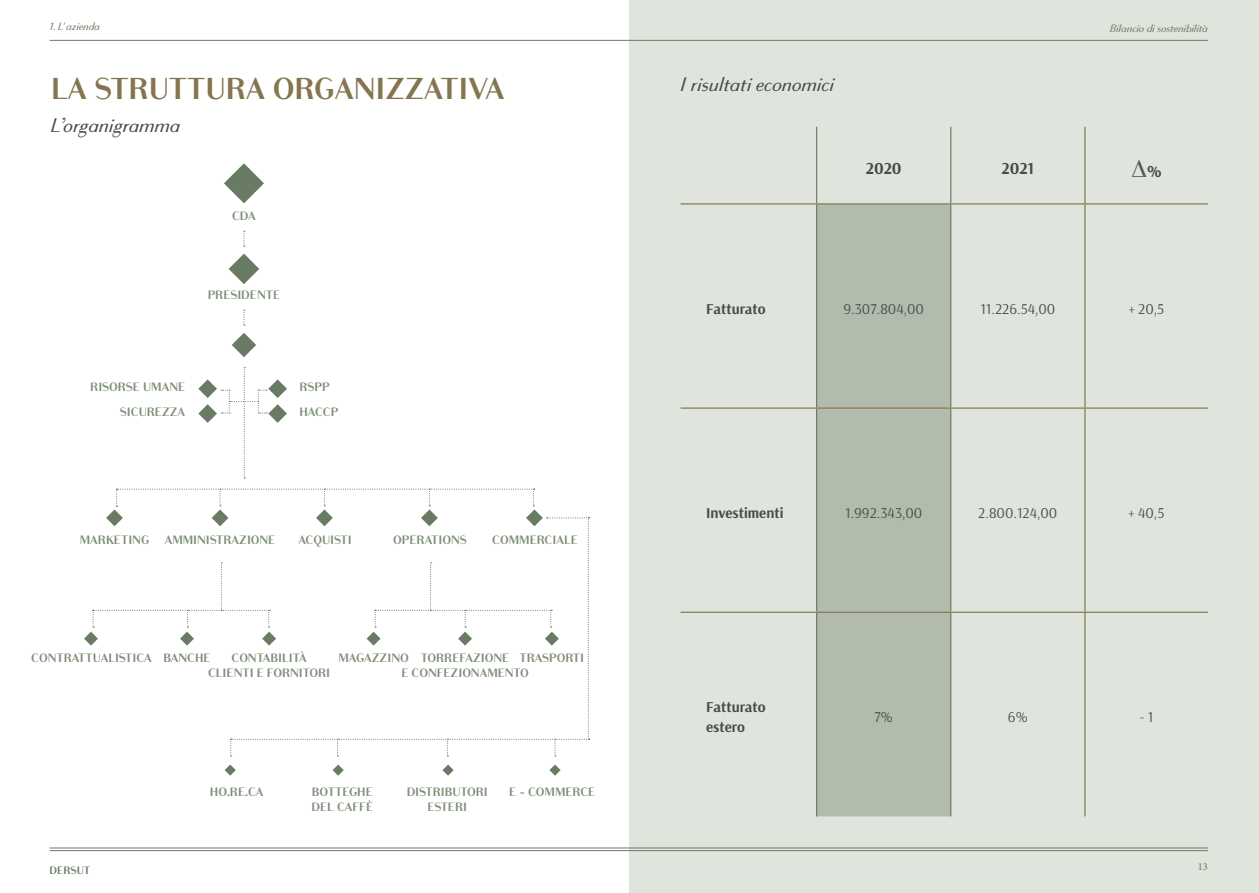
<style>
.page{position:relative;width:1259px;height:893px;background:#fff}
.page>*{position:absolute;margin:0;border:0;box-sizing:border-box;transform-origin:0 0}
.t1{font:700 30px "Bodoni Sans Text";color:#85754f}
.t2{font:25.2px "Bodoni Svty Two ITCTT";color:#575756}
.t3{font:italic 19.5px "Bodoni Sans Text";color:#4a4a49}
.t4{font:700 16.8px "Arsenal";color:#4a4a49}
.t5{font:15px "Arsenal";color:#4a4a49}
.t6{font:700 15px/19.5px "Arsenal";color:#4a4a49}
.t7{font:700 12px/15px "Bodoni Sans Text";color:#7e8e79;text-align:center}
.t8{font:italic 10.65px "Bodoni Sans Text";color:#6a7b64}
.t9{font:700 10.65px "Bodoni Sans Text";color:#6a7b64}
.t10{font:10.65px "Minion Pro";color:#6a7b64}
.t11{font:italic 10.5px "Bodoni Sans Text";color:#6a7b64}
.s1{font-family:"Arsenal";font-weight:700;font-size:16.8px;color:#4a4a49}
</style>
<div class="page">
<div style="left:629px;top:0;width:630px;height:893px;background:#dfe4dd"></div>
<hr style="left:50px;top:40px;width:1158px;height:1px;background:#6a7b64">
<hr style="left:50px;top:848px;width:1158px;height:1px;background:#6a7b64">
<hr style="left:50px;top:850px;width:1158px;height:1px;background:#6a7b64">
<svg style="left:224px;top:163px;width:40px;height:40px"></svg>
<svg style="left:229px;top:254px;width:30px;height:30px"></svg>
<svg style="left:232px;top:333px;width:24px;height:24px"></svg>
<svg style="left:549px;top:764px;width:11px;height:12px"></svg>
<svg style="left:442px;top:764px;width:11px;height:12px"></svg>
<svg style="left:332px;top:764px;width:12px;height:12px"></svg>
<svg style="left:225px;top:764px;width:11px;height:12px"></svg>
<svg style="left:243px;top:231px;width:2px;height:16px"></svg>
<svg style="left:243px;top:310px;width:2px;height:16px"></svg>
<svg style="left:198px;top:367px;width:89px;height:112px"></svg>
<div style="left:817px;top:205px;width:133px;height:611px;background:#b1bcad"></div>
<svg style="left:951px;top:205px;width:257px;height:611px"></svg>
<hr style="left:816px;top:127px;width:1px;height:76px;background:#6a7b64">
<hr style="left:950px;top:127px;width:1px;height:76px;background:#6a7b64">
<hr style="left:816px;top:205px;width:1px;height:202px;background:#6a7b64">
<hr style="left:950px;top:205px;width:1px;height:202px;background:#6a7b64">
<hr style="left:816px;top:409px;width:1px;height:203px;background:#6a7b64">
<hr style="left:950px;top:409px;width:1px;height:203px;background:#6a7b64">
<hr style="left:816px;top:613px;width:1px;height:203px;background:#6a7b64">
<hr style="left:950px;top:613px;width:1px;height:203px;background:#6a7b64">
<hr style="left:1084px;top:127px;width:1px;height:76px;background:#85754f">
<hr style="left:1084px;top:205px;width:1px;height:202px;background:#85754f">
<hr style="left:1084px;top:409px;width:1px;height:203px;background:#85754f">
<hr style="left:1084px;top:613px;width:1px;height:203px;background:#85754f">
<hr style="left:680px;top:203px;width:136px;height:2px;background:#85754f">
<hr style="left:816px;top:203px;width:134px;height:2px;background:#85754f">
<hr style="left:950px;top:203px;width:135px;height:2px;background:#85754f">
<hr style="left:1085px;top:203px;width:123px;height:2px;background:#85754f">
<hr style="left:680px;top:407px;width:136px;height:2px;background:#85754f">
<hr style="left:816px;top:407px;width:134px;height:2px;background:#85754f">
<hr style="left:950px;top:407px;width:135px;height:2px;background:#85754f">
<hr style="left:1085px;top:407px;width:123px;height:2px;background:#85754f">
<hr style="left:680px;top:612px;width:136px;height:1px;background:#85754f">
<hr style="left:816px;top:612px;width:134px;height:1px;background:#85754f">
<hr style="left:950px;top:612px;width:135px;height:1px;background:#85754f">
<hr style="left:1085px;top:612px;width:123px;height:1px;background:#85754f">
<svg style="left:84px;top:489px;width:506px;height:268px"></svg>
<p class="t11" style="left:50px;top:20px;width:52px">1. L'azienda</p>
<p class="t8" style="left:1110px;top:22px;width:99px">Bilancio di sostenibilità</p>
<h1 class="t1" style="left:51px;top:71px;width:455px">LA STRUTTURA ORGANIZZATIVA</h1>
<h3 class="t3" style="left:51px;top:115px;width:131px">L’organigramma</h3>
<p class="t7" style="left:232px;top:208px;width:25px">CDA</p>
<p class="t7" style="left:208px;top:288px;width:74px">PRESIDENTE</p>
<p class="t7" style="left:90px;top:380px;width:96px">RISORSE UMANE</p>
<p class="t7" style="left:299px;top:380px;width:32px">RSPP</p>
<p class="t7" style="left:120px;top:405px;width:67px">SICUREZZA</p>
<p class="t7" style="left:299px;top:405px;width:40px">HACCP</p>
<p class="t7" style="left:80px;top:532px;width:71px">MARKETING</p>
<p class="t7" style="left:165px;top:532px;width:112px">AMMINISTRAZIONE</p>
<p class="t7" style="left:298px;top:532px;width:55px">ACQUISTI</p>
<p class="t7" style="left:393px;top:532px;width:75px">OPERATIONS</p>
<p class="t7" style="left:492px;top:532px;width:87px">COMMERCIALE</p>
<p class="t7" style="left:31px;top:651px;width:181px">CONTRATTUALISTICA BANCHE</p>
<p class="t7" style="left:231px;top:651px;width:77px">CONTABILITÀ</p>
<p class="t7" style="left:338px;top:651px;width:72px">MAGAZZINO</p>
<p class="t7" style="left:519px;top:651px;width:66px">TRASPORTI</p>
<p class="t7" style="left:208px;top:666px;width:123px">CLIENTI E FORNITORI</p>
<p class="t7" style="left:401px;top:651px;width:129px">TORREFAZIONE<br>E CONFEZIONAMENTO</p>
<p class="t9" style="left:50px;top:864px;width:42px">DERSUT</p>
<p class="t7" style="left:210px;top:784px;width:55px">HO.RE.CA</p>
<p class="t7" style="left:311px;top:784px;width:63px;text-align:left">BOTTEGHE<br>DEL CAFFÈ</p>
<p class="t7" style="left:407px;top:784px;width:83px">DISTRIBUTORI<br>ESTERI</p>
<p class="t7" style="left:509px;top:784px;width:88px">E - COMMERCE</p>
<h3 class="t3" style="left:680px;top:73px;width:155px">I risultati economici</h3>
<h3 class="t4" style="left:866px;top:156px;width:37px">2020</h3>
<h3 class="t4" style="left:1001px;top:156px;width:34px">2021</h3>
<h2 class="t2" style="left:1131px;top:148px;width:32px">Δ<span class="s1">%</span></h2>
<p class="t6" style="left:706px;top:298px;width:61px">Fatturato</p>
<p class="t5" style="left:843px;top:298px;width:82px">9.307.804,00</p>
<p class="t5" style="left:980px;top:298px;width:76px">11.226.54,00</p>
<p class="t5" style="left:1128px;top:298px;width:37px">+ 20,5</p>
<p class="t6" style="left:706px;top:503px;width:79px">Investimenti</p>
<p class="t5" style="left:845px;top:502px;width:79px">1.992.343,00</p>
<p class="t5" style="left:978px;top:502px;width:81px">2.800.124,00</p>
<p class="t5" style="left:1128px;top:502px;width:37px">+ 40,5</p>
<p class="t6" style="left:706px;top:697px;width:61px">Fatturato estero</p>
<p class="t5" style="left:874px;top:707px;width:20px">7%</p>
<p class="t5" style="left:1008px;top:707px;width:21px">6%</p>
<p class="t5" style="left:1139px;top:707px;width:15px">- 1</p>
<p class="t10" style="left:1197px;top:859px;width:12px">13</p>
</div>
